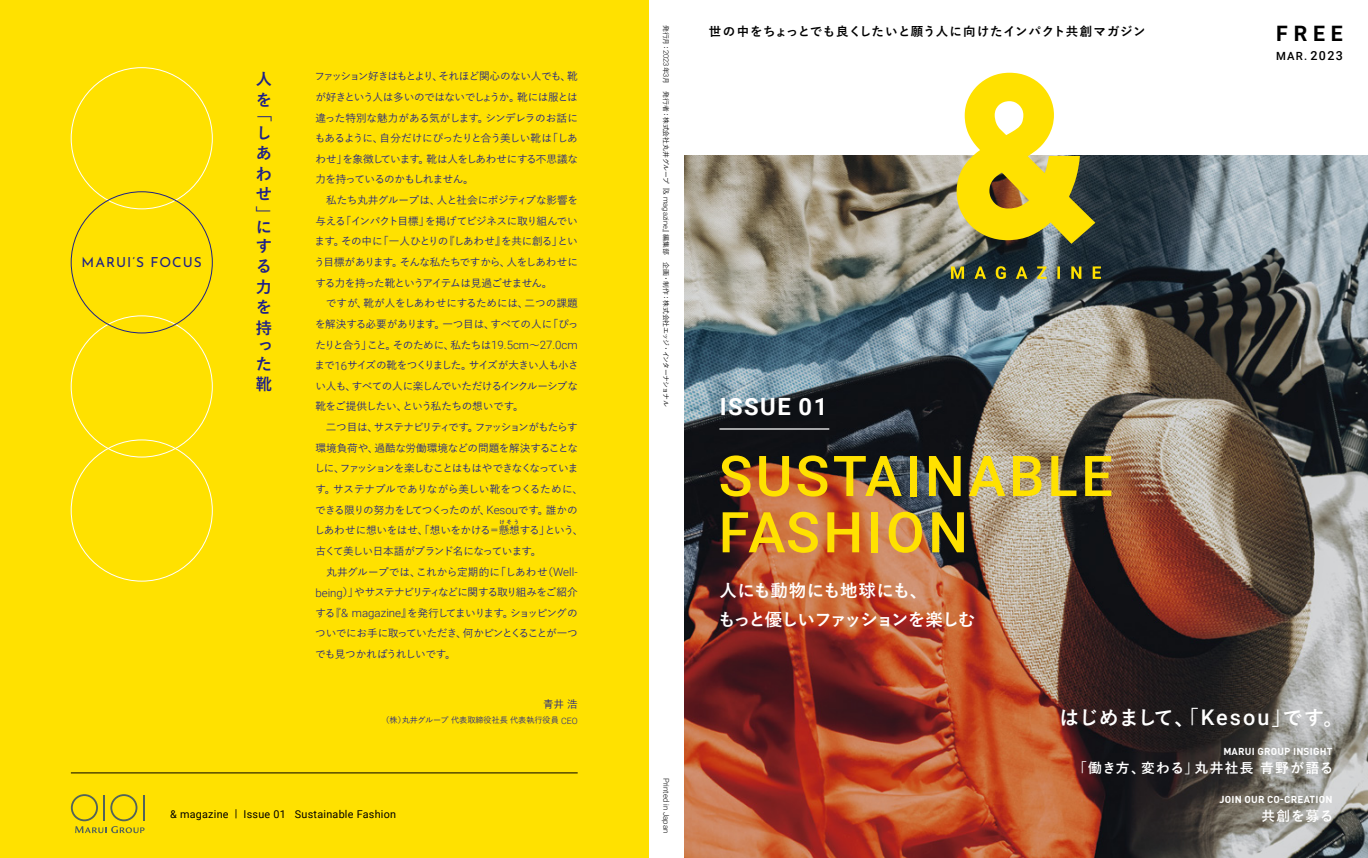
<style>
.page{position:relative;width:1368px;height:858px;background:#fff}
.page>*{position:absolute;margin:0;border:0;box-sizing:border-box;transform-origin:0 0}
.t1{font:500 56.25px/56.2px "Roboto";letter-spacing:.06em;color:#ffe100}
.t2{font:700 23.75px "Roboto";letter-spacing:.06em;color:#fff}
.t3{font:700 21.25px "Roboto";color:#000}
.t4{font:700 20px "Yu Go";letter-spacing:-.01em;color:#fff}
.t5{font:700 17.5px/28.8px "Yu Go";letter-spacing:-.065em;color:#fff}
.t6{font:700 16.25px/20px "Yu Go";color:#1d2088}
.t7{font:700 13.75px "Yu Go";letter-spacing:.1em;color:#fff}
.t8{font:13.75px "Josefin Sans";letter-spacing:.075em;color:#1d2088}
.t9{font:700 12.5px "Yu Go";letter-spacing:.04em;color:#000}
.t10{font:500 11.25px "Roboto";color:#000}
.t11{font:10.75px "Roboto";letter-spacing:.025em;color:#000}
.t12{font:500 10.62px/20.6px "Yu Go Pr 6 N";letter-spacing:-.06em;color:#1d2088}
.t13{font:700 10px "DIN Pro";letter-spacing:.02em;color:#fff}
.t14{font:500 8.12px "Yu Go Pr 6 N";color:#1d2088}
.t15{font:300 7.75px "Roboto";color:#000}
.t16{font:500 6.88px "Yu Go Pr 6 N";letter-spacing:-.005em;color:#000}
.t17{font:500 5.25px "Yu Go Pr 6 N";color:#1d2088}
.s1{font-family:"Roboto";font-weight:300;font-size:11.5px}
.s2{font-family:"Roboto";font-weight:300;font-size:8.75px}
.s3{font-family:"Roboto";font-weight:300;font-size:7.38px}
.s4{font-size:12.5px}
.s5{font-family:"Roboto";font-weight:500;font-size:21.62px}
</style>
<div class="page">
<div style="left:0;top:0;width:648px;height:857px;background:#ffe100"></div>
<img style="left:684px;top:156px;width:684px;height:701px">
<hr style="left:71px;top:772px;width:507px;height:1px;background:#000">
<svg style="left:951px;top:266px;width:150px;height:13px;background:#646830"></svg>
<svg style="left:956px;top:73px;width:139px;height:171px"></svg>
<hr style="left:719px;top:428px;width:110px;height:1px;background:#fff">
<svg style="left:71px;top:794px;width:74px;height:39px"></svg>
<p class="t8" style="left:82px;top:252px;width:122px">MARUI’S FOCUS</p>
<h3 class="t6" style="left:256px;top:69px;width:17px;line-height:20.4px">人を</h3>
<h3 class="t6" style="left:256px;top:104px;width:17px">「しあわせ」</h3>
<h3 class="t6" style="left:256px;top:217px;width:17px;text-align:justify">にする力を持</h3>
<h3 class="t6" style="left:256px;top:337px;width:17px;line-height:17.9px">った</h3>
<h3 class="t6" style="left:256px;top:374px;width:17px">靴</h3>
<p class="t12" style="left:314px;top:65px;width:271px">ファッション好きはもとより、それほど関心のない人でも、靴が好きという人は多いのではないでしょうか。靴には服とは違った特別な魅力がある気がします。シンデレラのお話にもあるように、自分だけにぴったりと合う美しい靴は「しあわせ」を象徴しています。靴は人をしあわせにする不思議な力を持っているのかもしれません。<br>　私たち丸井グループは、人と社会にポジティブな影響を与える「インパクト目標」を掲げてビジネスに取り組んでいます。その中に「一人ひとりの『しあわせ』を共に創る」という目標があります。そんな私たちですから、人をしあわせにする力を持った靴というアイテムは見過ごせません。<br>　ですが、靴が人をしあわせにするためには、二つの課題を解決する必要があります。一つ目は、すべての人に「ぴったりと合う」こと。そのために、私たちは<span class="s1">19.5cm</span>～<span class="s1">27.0cm</span>まで<span class="s1">16</span>サイズの靴をつくりました。サイズが大きい人も小さい人も、すべての人に楽しんでいただけるインクルーシブな靴をご提供したい、という私たちの想いです。<br>　二つ目は、サステナビリティです。ファッションがもたらす環境負荷や、過酷な労働環境などの問題を解決することなしに、ファッションを楽しむことはもはやできなくなっています。サステナブルでありながら美しい靴をつくるために、できる限りの努力をしてつくったのが、<span class="s1">Kesou</span>です。誰かのしあわせに想いをはせ、「想いをかける＝懸想する」という、</p>
<p class="t17" style="left:499px;top:517px;width:21px">けそう</p>
<p class="t12" style="left:315px;top:539px;width:264px">古くて美しい日本語がブランド名になっています。<br>　丸井グループでは、これから定期的に「しあわせ（<span class="s1">Well&shy;being</span>）」やサステナビリティなどに関する取り組みをご紹介する『<span class="s1">&amp; magazine</span>』を発行してまいります。ショッピングのついでにお手に取っていただき、何かピンとくることが一つでも見つかればうれしいです。</p>
<p class="t12" style="left:543px;top:692px;width:36px">青井浩</p>
<p class="t14" style="left:381px;top:712px;width:198px">（株）丸井グループ代表取締役社長代表執行役員 <span class="s2">CEO</span></p>
<p class="t11" style="left:170px;top:806px;width:228px">&amp; magazine | Issue 01 Sustainable Fashion</p>
<p class="t16" style="left:672px;top:25px;width:383px;rotate:90deg">発行月：<span class="s3">2023</span>年<span class="s3">3</span>月　発行者：株式会社丸井グループ『<span class="s3">&amp; magazine</span>』編集部　企画・制作：株式会社エッジ・インターナショナル</p>
<p class="t15" style="left:671px;top:778px;width:57px;rotate:90deg">Printed in Japan</p>
<p class="t9" style="left:709px;top:24px;width:438px">世の中をちょっとでも良くしたいと願う人に向けたインパクト共創マガジン</p>
<h3 class="t3" style="left:1276px;top:18px;width:68px">FREE</h3>
<p class="t10" style="left:1276px;top:48px;width:68px">MAR. <span class="s4">2023</span></p>
<h2 class="t2" style="left:720px;top:390px;width:109px">ISSUE 01</h2>
<h1 class="t1" style="left:718px;top:446px;width:396px">SUSTAINABLE<br>FASHION</h1>
<h3 class="t5" style="left:718px;top:576px;width:259px">人にも動物にも地球にも、<br>もっと優しいファッションを楽しむ</h3>
<h3 class="t4" style="left:1059px;top:706px;width:286px">はじめまして、「<span class="s5">Kesou</span>」です。</h3>
<p class="t13" style="left:1223px;top:743px;width:111px">MARUI GROUP INSIGHT</p>
<p class="t7" style="left:1073px;top:759px;width:262px">「働き方、変わる」丸井社長青野が語る</p>
<p class="t13" style="left:1219px;top:791px;width:114px">JOIN OUR CO-CREATION</p>
<p class="t7" style="left:1261px;top:808px;width:74px">共創を募る</p>
</div>
